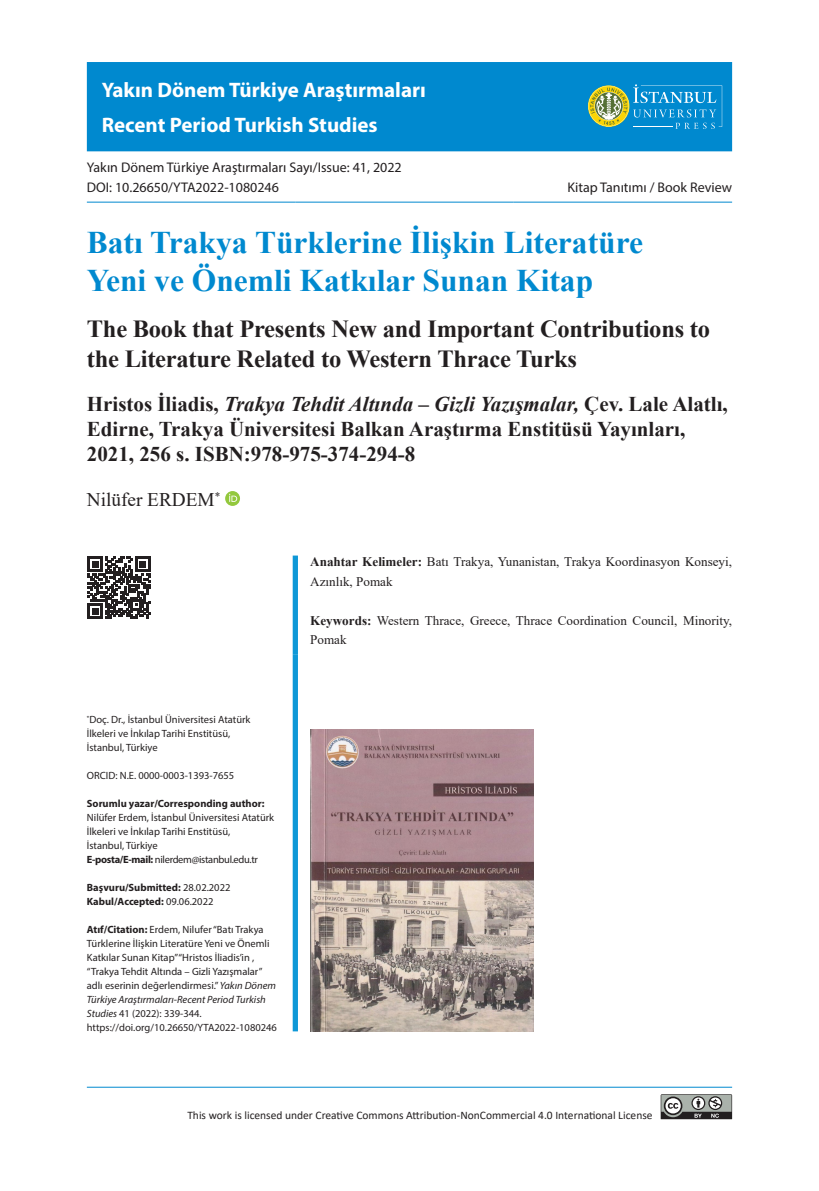
<style>
.page{position:relative;width:819px;height:1191px;background:#fff}
.page>*{position:absolute;margin:0;border:0;box-sizing:border-box;transform-origin:0 0}
.Ana_baslik_ENG{font:700 31.5px "Times New Roman";color:#0089cf}
.Ana_baslik_TR{font:700 24.5px/29.4px "Times New Roman";letter-spacing:-.01em;color:#231f20}
.Ana_baslik_TR-2{font:700 21px/25.2px "Times New Roman";color:#231f20}
.t1{font:700 21px "Myriad Pro";color:#fff}
.Yazarlar{font:19.25px "Times New Roman";color:#231f20}
.t2{font:14px "Myriad Pro";color:#231f20}
.Anahtar_kelimeler{font:13.12px/20.1px "Times New Roman";color:#231f20}
.Keywords{font:13.12px/18.9px "Times New Roman";color:#231f20}
.t3{font:11.55px "Calibri";color:#231f20}
.t4{font:10.5px/14px "Myriad Pro";color:#231f20}
.t5{font:700 10.5px "Myriad Pro";color:#231f20}
.t6{font:10.5px "Myriad Pro";letter-spacing:-.03em;color:#231f20}
.s1{font-style:italic}
.s2{font-weight:700}
.s3{font-weight:400}
</style>
<div class="page">
<div style="left:87px;top:62px;width:645px;height:89px;background:#0089cf"></div>
<div style="left:293px;top:655px;width:5px;height:376px;background:#0e98d7"></div>
<div style="left:293px;top:555px;width:5px;height:100px;background:#0e98d7"></div>
<hr style="left:87px;top:202px;width:208px;height:1px;background:#0089cf">
<hr style="left:295px;top:202px;width:218px;height:1px;background:#0089cf">
<hr style="left:513px;top:202px;width:219px;height:1px;background:#0089cf">
<svg style="left:588px;top:84px;width:134px;height:45px;background:#429eb6"></svg>
<svg style="left:225px;top:491px;width:15px;height:15px"></svg>
<svg style="left:229px;top:494px;width:8px;height:8px"></svg>
<svg style="left:88px;top:556px;width:62px;height:63px"></svg>
<hr style="left:87px;top:1086px;width:645px;height:1px;background:#0089cf">
<svg style="left:660px;top:1094px;width:72px;height:25px;background:#838482"></svg>
<img style="left:310px;top:729px;width:223px;height:302px">
<p class="t1" style="left:102px;top:76px;width:325px">Yakın Dönem Türkiye Araştırmaları</p>
<p class="t1" style="left:102px;top:111px;width:277px">Recent Period Turkish Studies</p>
<p class="t2" style="left:87px;top:158px;width:316px">Yakın Dönem Türkiye Araştırmaları Sayı/Issue: 41, 2022</p>
<p class="t2" style="left:87px;top:179px;width:193px">DOI: 10.26650/YTA2022-1080246</p>
<p class="t2" style="left:567px;top:179px;width:166px">Kitap Tanıtımı / Book Review</p>
<p class="Ana_baslik_ENG" style="left:87px;top:220px;width:557px">Batı Trakya Türklerine İlişkin Literatüre</p>
<p class="Ana_baslik_ENG" style="left:87px;top:258px;width:508px">Yeni ve Önemli Katkılar Sunan Kitap</p>
<p class="Ana_baslik_TR" style="left:87px;top:314px;width:624px">The Book that Presents New and Important Contributions to the Literature Related to Western Thrace Turks</p>
<p class="Ana_baslik_TR-2" style="left:87px;top:390px;width:642px">Hristos İliadis, <span class="s1">Trakya Tehdit Altında – Gizli Yazışmalar,</span> Çev. Lale Alatlı,<br>Edirne, Trakya Üniversitesi Balkan Araştırma Enstitüsü Yayınları,<br>2021, 256 s. ISBN:978-975-374-294-8</p>
<p class="Yazarlar" style="left:87px;top:486px;width:135px">Nilüfer ERDEM<sup>*</sup></p>
<p class="t4" style="left:87px;top:712px;width:165px"><sup>*</sup>Doç. Dr., İstanbul Üniversitesi Atatürk<br>İlkeleri ve İnkılap Tarihi Enstitüsü,<br>İstanbul, Türkiye</p>
<p class="t4" style="left:87px;top:768px;width:149px">ORCID: N.E. 0000-0003-1393-7655</p>
<p class="t5" style="left:87px;top:797px;width:179px">Sorumlu yazar/Corresponding author:</p>
<p class="t4" style="left:87px;top:810px;width:189px">Nilüfer Erdem, İstanbul Üniversitesi Atatürk<br>İlkeleri ve İnkılap Tarihi Enstitüsü,<br>İstanbul, Türkiye</p>
<p class="t6" style="left:87px;top:853px;width:173px"><span class="s2">E-posta/E-mail:</span> nilerdem@istanbul.edu.tr</p>
<p class="t5" style="left:87px;top:881px;width:145px">Başvuru/Submitted: <span class="s3">28.02.2022</span></p>
<p class="t5" style="left:87px;top:895px;width:128px">Kabul/Accepted: <span class="s3">09.06.2022</span></p>
<p class="t4" style="left:87px;top:922px;width:190px"><span class="s2">Atıf/Citation:</span> Erdem, Nilufer “Batı Trakya Türklerine İlişkin Literatüre Yeni ve Önemli Katkılar Sunan Kitap” “Hristos İliadis’in , “Trakya Tehdit Altında – Gizli Yazışmalar” adlı eserinin değerlendirmesi.” <span class="s1">Yakın Dönem Türkiye Araştırmaları-Recent Period Turkish Studies</span> 41 (2022): 339-344.</p>
<p class="t4" style="left:87px;top:1020px;width:191px">https://doi.org/10.26650/YTA2022-1080246</p>
<p class="Anahtar_kelimeler" style="left:310px;top:551px;width:423px"><span class="s2">Anahtar Kelimeler:</span> Batı Trakya, Yunanistan, Trakya Koordinasyon Konseyi,<br>Azınlık, Pomak</p>
<p class="Keywords" style="left:310px;top:611px;width:423px"><span class="s2">Keywords:</span> Western Thrace, Greece, Thrace Coordination Council, Minority,<br>Pomak</p>
<p class="t3" style="left:187px;top:1107px;width:466px">This work is licensed under Creative Commons Attribution-NonCommercial 4.0 International License</p>
</div>
